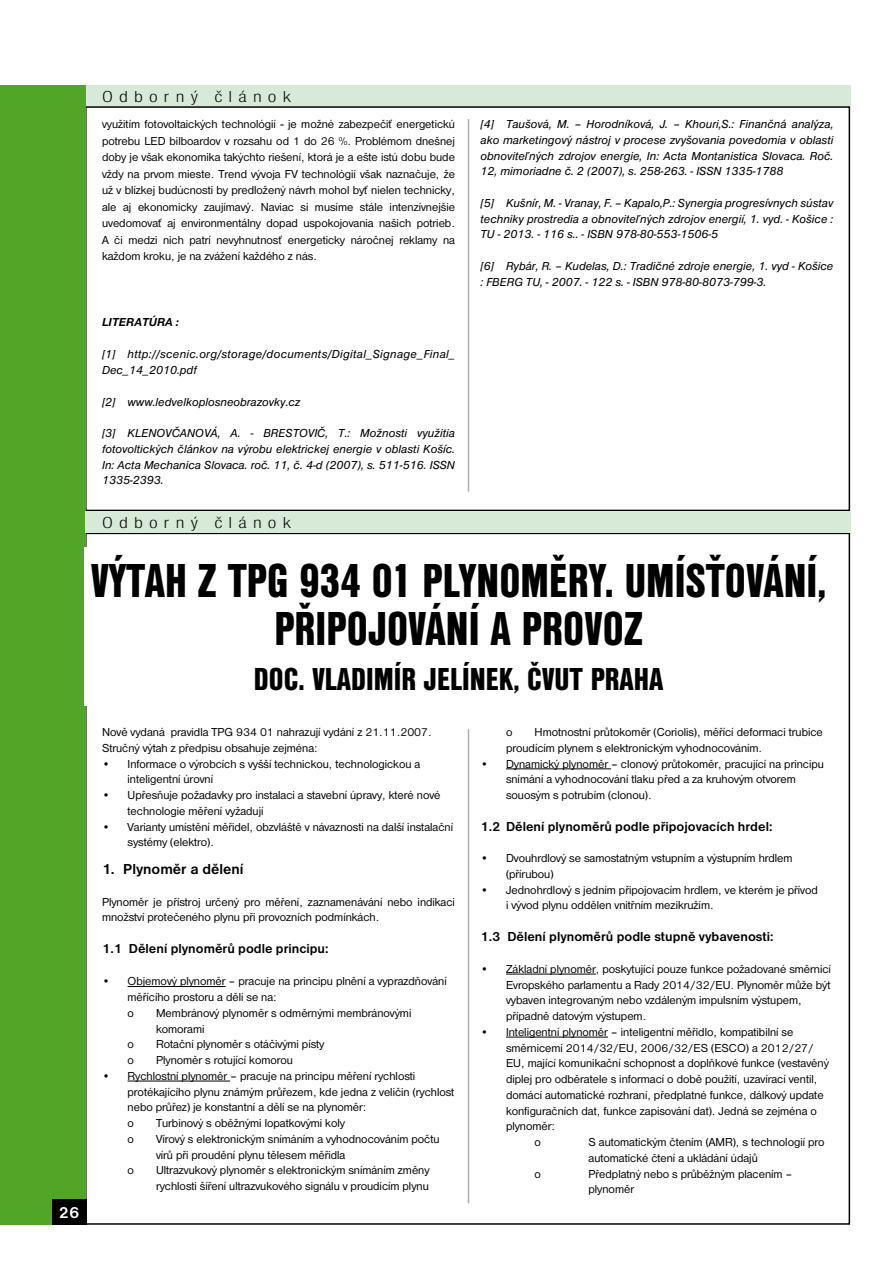
<style>
.page{position:relative;width:893px;height:1263px;background:#fff}
.page>*{position:absolute;margin:0;border:0;box-sizing:border-box;transform-origin:0 0}
.t1{font:49.5px/48px "Nimbus San DEE Blac Cond";color:#000;scale:.95 1}
.t2{font:33px "Nimbus San DEE Blac Cond";color:#000}
.t3{font:16.5px "Nimbus San DEE Ligh Cond";letter-spacing:.3em;color:#000;scale:1.25 1}
.t4{font:700 16.5px "Nimbus San DEE";color:#fff}
.t5{font:700 15px "Nimbus San DEE";color:#000}
.t6{font:700 13.5px "Nimbus San DEE";color:#000}
.t7{font:12px/15.8px "Nimbus San DEE";color:#000}
.t8{font:italic 12px/15.8px "Nimbus San DEE";color:#000;text-align:justify}
.t9{font:italic 12px/15.8px "Nimbus San DEE";letter-spacing:.025em;color:#000}
.t10{font:italic 700 12px "Nimbus San DEE";color:#000}
</style>
<div class="page">
<div style="left:85px;top:85px;width:765px;height:21px;background:#d6ead7"></div>
<div style="left:85px;top:106px;width:765px;height:405px;border:2px solid #000"></div>
<div style="left:0;top:85px;width:85px;height:1140px;background:#52a625"></div>
<div style="left:52px;top:1199px;width:34px;height:26px;background:#000"></div>
<div style="left:84px;top:547px;width:749px;height:159px;background:#fff"></div>
<div style="left:85px;top:511px;width:765px;height:22px;background:#d6ead7"></div>
<hr style="left:128px;top:986px;width:98px;height:1px;background:#000">
<hr style="left:128px;top:1081px;width:102px;height:1px;background:#000">
<hr style="left:506px;top:768px;width:105px;height:1px;background:#000">
<hr style="left:506px;top:974px;width:90px;height:1px;background:#000">
<hr style="left:506px;top:1037px;width:102px;height:1px;background:#000">
<hr style="left:468px;top:119px;width:1px;height:373px;background:#aeafb2">
<hr style="left:468px;top:729px;width:1px;height:474px;background:#aeafb2">
<h3 class="t3" style="left:102px;top:87px;width:153px">Odborný článok</h3>
<p class="t7" style="left:102px;top:116px;width:354px;line-height:16.5px;text-align:justify">využitím fotovoltaických technológií - je možné zabezpečiť energetickú potrebu LED bilboardov v rozsahu od 1 do 26 %. Problémom dnešnej doby je však ekonomika takýchto riešení, ktorá je a ešte istú dobu bude vždy na prvom mieste. Trend vývoja FV technológií však naznačuje, že už v blízkej budúcnosti by predložený návrh mohol byť nielen technicky, ale aj ekonomicky zaujímavý. Naviac si musíme stále intenzívnejšie uvedomovať aj environmentálny dopad uspokojovania našich potrieb.<br>A či medzi nich patrí nevyhnutnosť energeticky náročnej reklamy na každom kroku, je na zvážení každého z nás.</p>
<p class="t10" style="left:102px;top:315px;width:78px">LITERATÚRA :</p>
<p class="t9" style="left:102px;top:347px;width:355px">[1] http://scenic.org/storage/documents/Digital_Signage_Final_<br>Dec_14_2010.pdf</p>
<p class="t8" style="left:102px;top:394px;width:200px">[2] www.ledvelkoplosneobrazovky.cz</p>
<p class="t8" style="left:102px;top:425px;width:354px">[3] KLENOVČANOVÁ, A. - BRESTOVIČ, T.: Možnosti využitia fotovoltických článkov na výrobu elektrickej energie v oblasti Košíc.<br>In: Acta Mechanica Slovaca. roč. 11, č. 4-d (2007), s. 511-516. ISSN 1335-2393.</p>
<h3 class="t3" style="left:102px;top:514px;width:153px">Odborný článok</h3>
<p class="t8" style="left:480px;top:116px;width:354px">[4] Taušová, M. – Horodníková, J. – Khouri,S.: Finančná analýza, ako marketingový nástroj v procese zvyšovania povedomia v oblasti obnoviteľných zdrojov energie, In: Acta Montanistica Slovaca. Roč.<br>12, mimoriadne č. 2 (2007), s. 258-263. - ISSN 1335-1788</p>
<p class="t8" style="left:480px;top:195px;width:354px">[5] Kušnír, M. - Vranay, F. – Kapalo,P.: Synergia progresívnych sústav techniky prostredia a obnoviteľných zdrojov energií, 1. vyd. - Košice :<br>TU - 2013. - 116 s.. - ISBN 978-80-553-1506-5</p>
<p class="t8" style="left:480px;top:258px;width:354px">[6] Rybár, R. – Kudelas, D.: Tradičné zdroje energie, 1. vyd - Košice : FBERG TU, - 2007. - 122 s. - ISBN 978-80-8073-799-3.</p>
<h1 class="t1" style="left:274px;top:557px;width:583px;text-indent:-183px">VÝTAH Z TPG 934 01 PLYNOMĚRY. UMÍSŤOVÁNÍ,<br>PŘIPOJOV</h1>
<h1 class="t1" style="left:426px;top:605px;width:124px">ÁNÍ A PROVOZ</h1>
<h2 class="t2" style="left:254px;top:660px;width:411px">DOC. VLAD IMÍR JELÍNEK, ČVUT PRAHA</h2>
<h3 class="t4" style="left:59px;top:1203px;width:22px">26</h3>
<p class="t7" style="left:102px;top:724px;width:331px">Nově vydaná pravidla TPG 934 01 nahrazují vydání z 21.11.2007.<br>Stručný výtah z předpisu obsahuje zejména:</p>
<p class="t7" style="left:128px;top:756px;width:294px;text-indent:-26px">• Informace o výrobcích s vyšší technickou, technologickou a inteligentní úrovní</p>
<p class="t7" style="left:128px;top:787px;width:314px;text-indent:-26px">• Upřesňuje požadavky pro instalaci a stavební úpravy, které nové technologie měření vyžadují</p>
<p class="t7" style="left:128px;top:819px;width:327px;text-indent:-26px">• Varianty umístění měřidel, obzvláště v návaznosti na další instalační systémy (elektro).</p>
<p class="t5" style="left:102px;top:861px;width:143px">1. Plynoměr a dělení</p>
<p class="t7" style="left:102px;top:894px;width:354px">Plynoměr je přístroj určený pro měření, zaznamenávání nebo indikaci množství protečeného plynu při provozních podmínkách.</p>
<p class="t6" style="left:102px;top:941px;width:228px">1.1 Dělení plynoměrů podle principu:</p>
<p class="t7" style="left:128px;top:974px;width:321px;text-indent:-26px">• Objemový plynoměr – pracuje na principu plnění a vyprazdňování měřícího prostoru a dělí se na:<br>o</p>
<p class="t7" style="left:156px;top:1005px;width:257px">Membránový plynoměr s odměrnými membránovými komorami</p>
<p class="t7" style="left:128px;top:1036px;width:8px">o</p>
<p class="t7" style="left:156px;top:1036px;width:170px">Rotační plynoměr s otáčivými písty</p>
<p class="t7" style="left:128px;top:1052px;width:8px">o</p>
<p class="t7" style="left:156px;top:1052px;width:138px">Plynoměr s rotující komorou</p>
<p class="t7" style="left:128px;top:1068px;width:328px;text-indent:-26px">• Rychlostní plynoměr – pracuje na principu měření rychlosti protékajícího plynu známým průřezem, kde jedna z veličin (rychlost nebo průřez) je konstantní a dělí se na plynoměr:<br>o</p>
<p class="t7" style="left:156px;top:1115px;width:190px">Turbinový s oběžnými lopatkovými koly</p>
<p class="t7" style="left:128px;top:1131px;width:8px">o</p>
<p class="t7" style="left:156px;top:1131px;width:285px">Vírový s elektronickým snímáním a vyhodnocováním počtu vírů při proudění plynu tělesem měřidla</p>
<p class="t7" style="left:128px;top:1162px;width:8px">o</p>
<p class="t7" style="left:156px;top:1162px;width:275px">Ultrazvukový plynoměr s elektronickým snímáním změny rychlosti šíření ultrazvukového signálu v proudícím plynu</p>
<p class="t7" style="left:506px;top:724px;width:318px;text-indent:28px">Hmotnostní průtokoměr (Coriolis), měřící deformaci trubice proudícím plynem s elektronickým vyhodnocováním.</p>
<p class="t7" style="left:506px;top:756px;width:319px;text-indent:-26px">• Dynamický plynoměr – clonový průtokoměr, pracující na principu snímání a vyhodnocování tlaku před a za kruhovým otvorem souosým s potrubím (clonou).</p>
<p class="t6" style="left:480px;top:819px;width:293px">1.2 Dělení plynoměrů podle připojovacích hrdel:</p>
<p class="t7" style="left:506px;top:850px;width:288px;text-indent:-26px">• Dvouhrdlový se samostatným vstupním a výstupním hrdlem (přírubou)</p>
<p class="t7" style="left:506px;top:882px;width:313px;text-indent:-26px">• Jednohrdlový s jedním připojovacím hrdlem, ve kterém je přívod i vývod plynu oddělen vnitřním mezikružím.</p>
<p class="t6" style="left:480px;top:929px;width:294px">1.3 Dělení plynoměrů podle stupně vybavenosti:</p>
<p class="t7" style="left:506px;top:961px;width:326px;text-indent:-26px">• Základní plynoměr, poskytující pouze funkce požadované směrnicí Evropského parlamentu a Rady 2014/32/EU. Plynoměr může být vybaven integrovaným nebo vzdáleným impulsním výstupem, případně datovým výstupem.</p>
<p class="t7" style="left:480px;top:1024px;width:314px">• Inteligentní plynoměr – inteligentní měřidlo, kompatibilní se</p>
<p class="t7" style="left:506px;top:1040px;width:309px">směrnicemi 2014/32/EU, 2006/32/ES (ESCO) a 2012/27/</p>
<p class="t7" style="left:506px;top:1056px;width:324px">EU, mající komunikační schopnost a doplňkové funkce (vestavěný</p>
<p class="t7" style="left:506px;top:1071px;width:313px">diplej pro odběratele s informací o době použití, uzavírací ventil,</p>
<p class="t7" style="left:506px;top:1087px;width:319px">domácí automatické rozhraní, předplatné funkce, dálkový update</p>
<p class="t7" style="left:506px;top:1103px;width:312px">konfiguračních dat, funkce zapisování dat). Jedná se zejména o</p>
<p class="t7" style="left:506px;top:1119px;width:51px">plynoměr:</p>
<p class="t7" style="left:534px;top:1134px;width:8px">o</p>
<p class="t7" style="left:588px;top:1134px;width:238px">S automatickým čtením (AMR), s technologií pro automatické čtení a ukládání údajů</p>
<p class="t7" style="left:534px;top:1166px;width:8px">o</p>
<p class="t7" style="left:588px;top:1166px;width:206px">Předplatný nebo s průběžným placením – plynoměr</p>
<p class="t7" style="left:506px;top:724px;width:8px">o</p>
</div>
